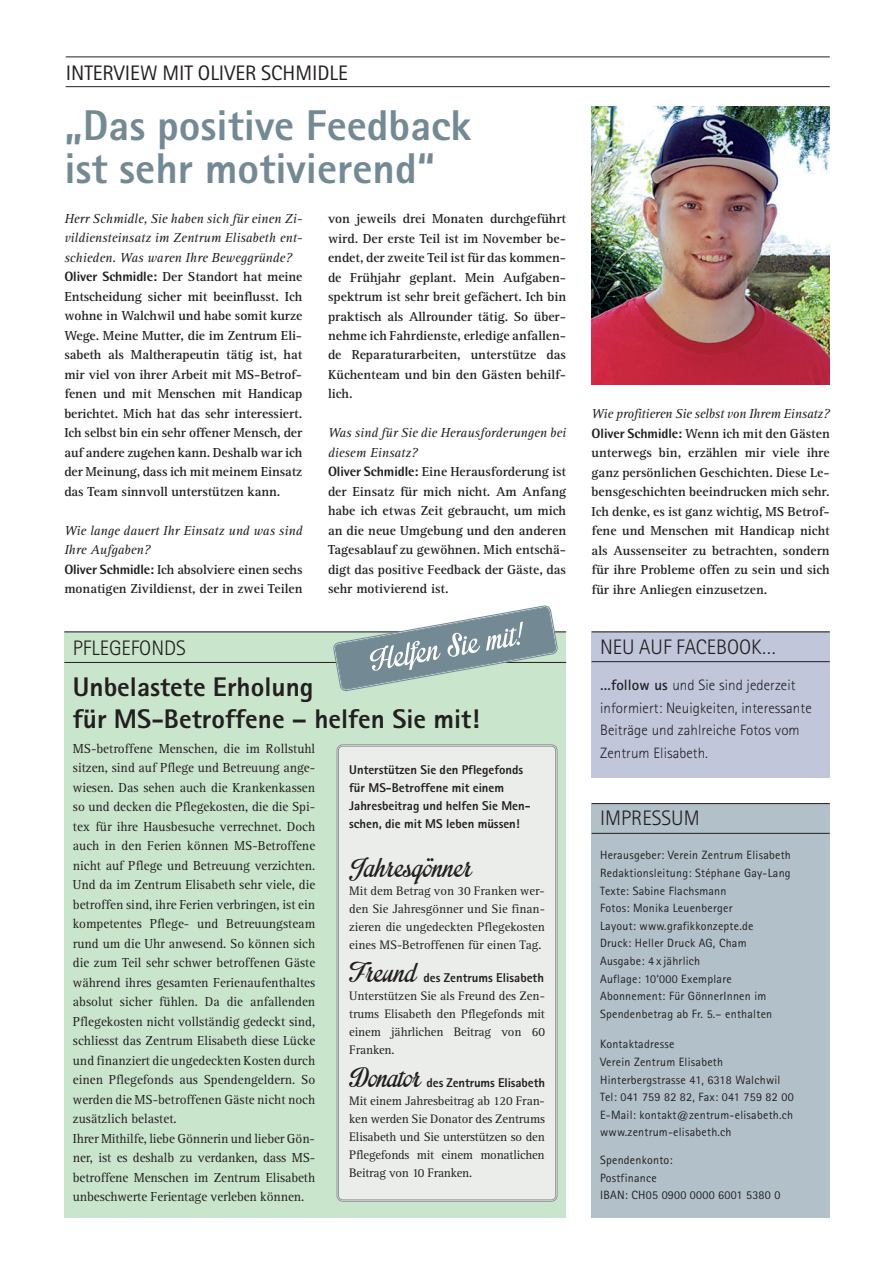
<style>
.page{position:relative;width:893px;height:1263px;background:#fff}
.page>*{position:absolute;margin:0;border:0;box-sizing:border-box;transform-origin:0 0}
.t1{font:800 43.05px/43px "Rotis Sans Serif";color:#738a95}
.t2{font:43.05px "Impregnable Personal Use Only";color:#fff}
.t3{font:37.5px "Impregnable Personal Use Only";color:#231f20}
.t4{font:800 27px/31.5px "Rotis Sans Serif";color:#231f20}
.t5{font:300 21px "Rotis Sans Serif";color:#231f20}
.t6{font:21px "Rotis Sans Serif";color:#231f20}
.t7{font:300 15px/22.5px "Rotis Sans Serif";letter-spacing:.005em;color:#231f20}
.t8{font:700 13.5px/19.5px "Rotis Serif";color:#231f20;text-align:justify}
.t9{font:13.5px/19.5px "Rotis Serif";color:#231f20}
.t10{font:italic 13.5px/19.5px "Agfa Rotis Serif";color:#231f20}
.t11{font:12.75px/18px "Rotis Serif";letter-spacing:-.01em;color:#231f20;text-align:justify}
.t12{font:800 12.75px/18px "Rotis Sans Serif";color:#231f20}
.t13{font:12px/17.5px "Rotis Sans Serif";letter-spacing:.02em;color:#231f20}
.s1{font-family:"Agfa Rotis Semisans";font-weight:800}
.s2{font-weight:700}
</style>
<div class="page">
<div style="left:592px;top:803px;width:238px;height:415px;background:#b1c0c9"></div>
<hr style="left:592px;top:833px;width:238px;height:1px;background:#231f20">
<hr style="left:592px;top:803px;width:238px;height:1px;background:#231f20">
<hr style="left:66px;top:86px;width:764px;height:1px;background:#231f20">
<hr style="left:66px;top:57px;width:764px;height:1px;background:#231f20">
<img style="left:592px;top:106px;width:238px;height:278px">
<div style="left:592px;top:631px;width:238px;height:147px;background:#c1c6db"></div>
<hr style="left:592px;top:661px;width:238px;height:1px;background:#231f20">
<hr style="left:592px;top:631px;width:238px;height:1px;background:#231f20">
<div style="left:64px;top:631px;width:502px;height:587px;background:#c9e5cc"></div>
<hr style="left:64px;top:662px;width:502px;height:1px;background:#231f20">
<hr style="left:64px;top:631px;width:502px;height:1px;background:#231f20">
<svg style="left:336px;top:744px;width:222px;height:458px;background:#b4bbb8"></svg>
<div style="left:338px;top:746px;width:218px;height:454px;background:#eaedea"></div>
<svg style="left:332px;top:605px;width:227px;height:87px"></svg>
<h3 class="t6" style="left:66px;top:60px;width:284px">INTERVIEW MIT OLIVER SCHMIDLE</h3>
<h1 class="t1" style="left:64px;top:103px;width:408px">„Das positive Feedback ist sehr motivierend“</h1>
<p class="t10" style="left:64px;top:209px;width:240px;text-align:justify">Herr Schmidle, Sie haben sich für einen Zi&shy;vildiensteinsatz im Zentrum Elisabeth ent&shy;schieden. Was waren Ihre Beweggründe?</p>
<p class="t8" style="left:64px;top:267px;width:240px"><span class="s1">Oliver Schmidle:</span> Der Standort hat meine Entscheidung sicher mit beeinflusst. Ich wohne in Walchwil und habe somit kurze Wege. Meine Mutter, die im Zentrum Eli&shy;sabeth als Maltherapeutin tätig ist, hat mir viel von ihrer Arbeit mit MS-Betrof&shy;fenen und mit Menschen mit Handicap berichtet. Mich hat das sehr interessiert.<br>Ich selbst bin ein sehr offener Mensch, der auf andere zugehen kann. Deshalb war ich der Meinung, dass ich mit meinem Einsatz das Team sinnvoll unterstützen kann.</p>
<p class="t10" style="left:64px;top:521px;width:240px">Wie lange dauert Ihr Einsatz und was sind<br>Ihre Aufgaben?</p>
<p class="t8" style="left:64px;top:560px;width:240px"><span class="s1">Oliver Schmidle:</span> Ich absolviere einen sechs monatigen Zivildienst, der in zwei Teilen</p>
<h3 class="t5" style="left:73px;top:635px;width:115px">PFLEGEFONDS</h3>
<p class="t8" style="left:328px;top:209px;width:240px">von jeweils drei Monaten durchgeführt wird. Der erste Teil ist im November be&shy;endet, der zweite Teil ist für das kommen&shy;de Frühjahr geplant. Mein Aufgaben&shy;spektrum ist sehr breit gefächert. Ich bin praktisch als Allrounder tätig. So über&shy;nehme ich Fahrdienste, erledige anfallen&shy;de Reparaturarbeiten, unterstütze das Küchenteam und bin den Gästen behilf&shy;lich.</p>
<p class="t10" style="left:328px;top:424px;width:240px">Was sind für Sie die Herausforderungen bei diesem Einsatz?</p>
<p class="t8" style="left:328px;top:462px;width:240px"><span class="s1">Oliver Schmidle:</span> Eine Herausforderung ist der Einsatz für mich nicht. Am Anfang habe ich etwas Zeit gebraucht, um mich an die neue Umgebung und den anderen Tagesablauf zu gewöhnen. Mich entschä&shy;digt das positive Feedback der Gäste, das sehr motivierend ist.</p>
<h1 class="t2" style="left:367px;top:641px;width:154px;rotate:-10deg">Helfen Sie mit!</h1>
<h3 class="t4" style="left:73px;top:671px;width:408px">Unbelastete Erholung<br>für MS-Betroffene – helfen Sie mit!</h3>
<p class="t12" style="left:349px;top:760px;width:183px">Unterstützen Sie den Pflegefonds für MS-Be troffene mit einem<br>Jahresbeitrag und helfen Sie Men&shy;schen, die mit MS leben müssen!</p>
<h2 class="t3" style="left:349px;top:851px;width:124px">Jahresgönner</h2>
<p class="t11" style="left:349px;top:882px;width:197px">Mit dem Betrag von 30 Franken wer&shy;den Sie Jahresgönner und Sie finan&shy;zieren die ungedeckten Pflegekosten eines MS-Betroffenen für einen Tag.</p>
<h2 class="t3" style="left:349px;top:956px;width:69px">Freund</h2>
<p class="t12" style="left:423px;top:969px;width:122px">des Zentrums Elisabeth</p>
<p class="t11" style="left:349px;top:987px;width:197px">Unterstützen Sie als Freund des Zen&shy;trums Elisabeth den Pflegefonds mit einem jährlichen Beitrag von 60<br>Franken.</p>
<h2 class="t3" style="left:349px;top:1061px;width:73px">Donator</h2>
<p class="t12" style="left:427px;top:1074px;width:120px">des Zentrums Elisabeth</p>
<p class="t11" style="left:349px;top:1092px;width:197px">Mit einem Jahresbeitrag ab 120 Fran&shy;ken werden Sie Donator des Zentrums Elisabeth und Sie unterstützen so den Pflegefonds mit einem monatlichen Beitrag von 10 Franken.</p>
<p class="t9" style="left:73px;top:739px;width:244px">MS-betroffene Menschen, die im Rollstuhl sitzen, sind auf Pflege und Betreuung ange&shy;wiesen. Das sehen auch die Krankenkassen so und decken die Pflegekosten, die die Spi&shy;tex für ihre Hausbesuche verrechnet. Doch auch in den Ferien können MS-Betroffene nicht auf Pflege und Betreuung verzichten.<br>Und da im Zentrum Elisabeth sehr viele, die betroffen sind, ihre Ferien verbringen, ist ein kompetentes Pflege- und Betreuungsteam rund um die Uhr anwesend. So können sich die zum Teil sehr schwer betroffenen Gäste während ihres gesamten Ferienaufenthaltes absolut sicher fühlen. Da die anfallenden Pflegekosten nicht vollständig gedeckt sind, schliesst das Zentrum Elisabeth diese Lücke und finanziert die un gedeckten Kosten durch einen Pflegefonds aus Spendengeldern. So werden die MS-betroffenen Gäste nicht noch zusätzlich belastet.<br>Ihrer Mithilfe, liebe Gönnerin und lieber Gön&shy;ner, ist es deshalb zu verdanken, dass MS&shy;betroffene Menschen im Zentrum Elisabeth unbeschwerte Ferientage verleben können.</p>
<p class="t10" style="left:592px;top:404px;width:239px">Wie profitieren Sie selbst von Ihrem Einsatz?</p>
<p class="t8" style="left:592px;top:424px;width:240px"><span class="s1">Oliver Schmidle:</span> Wenn ich mit den Gästen unterwegs bin, erzählen mir viele ihre ganz persönlichen Geschichten. Diese Le&shy;bensgeschichten beeindrucken mich sehr.<br>Ich denke, es ist ganz wichtig, MS Betrof&shy;fene und Menschen mit Handicap nicht als Aussenseiter zu betrachten, sondern für ihre Probleme offen zu sein und sich für ihre Anliegen einzusetzen.</p>
<h3 class="t5" style="left:600px;top:634px;width:177px">NEU AUF FACEBOOK…</h3>
<p class="t7" style="left:600px;top:674px;width:213px"><span class="s2">…follow us</span> und Sie sind jederzeit informiert: Neuigkeiten, interessante<br>Beiträge und zahlreiche Fotos vom<br>Zentrum Elisabeth.</p>
<h3 class="t5" style="left:600px;top:806px;width:101px">IMPRESSUM</h3>
<p class="t13" style="left:600px;top:846px;width:192px">Herausgeber: Verein Zentrum Elisabeth<br>Redaktionsleitung: Stéphane Gay-Lang<br>Texte: Sabine Flachsmann<br>Fotos: Monika Leuenberger<br>Layout: www.grafikkonzepte.de<br>Druck: Heller Druck AG, Cham<br>Ausgabe: 4 x jährlich<br>Auflage: 10‘000 Exemplare<br>Abonnement: Für GönnerInnen im<br>Spendenbetrag ab Fr. 5.– enthalten</p>
<p class="t13" style="left:600px;top:1035px;width:195px">Kontaktadresse<br>Verein Zentrum Elisabeth<br>Hinterbergstrasse 41, 6318 Walchwil<br>Tel: 041 759 82 82, Fax: 041 759 82 00<br>E-Mail: kontakt@zentrum-elisabeth.ch www.zentrum-elisabeth.ch</p>
<p class="t13" style="left:600px;top:1151px;width:182px">Spendenkonto:<br>Postfinance<br>IBAN: CH05 0900 0000 6001 5380 0</p>
</div>
